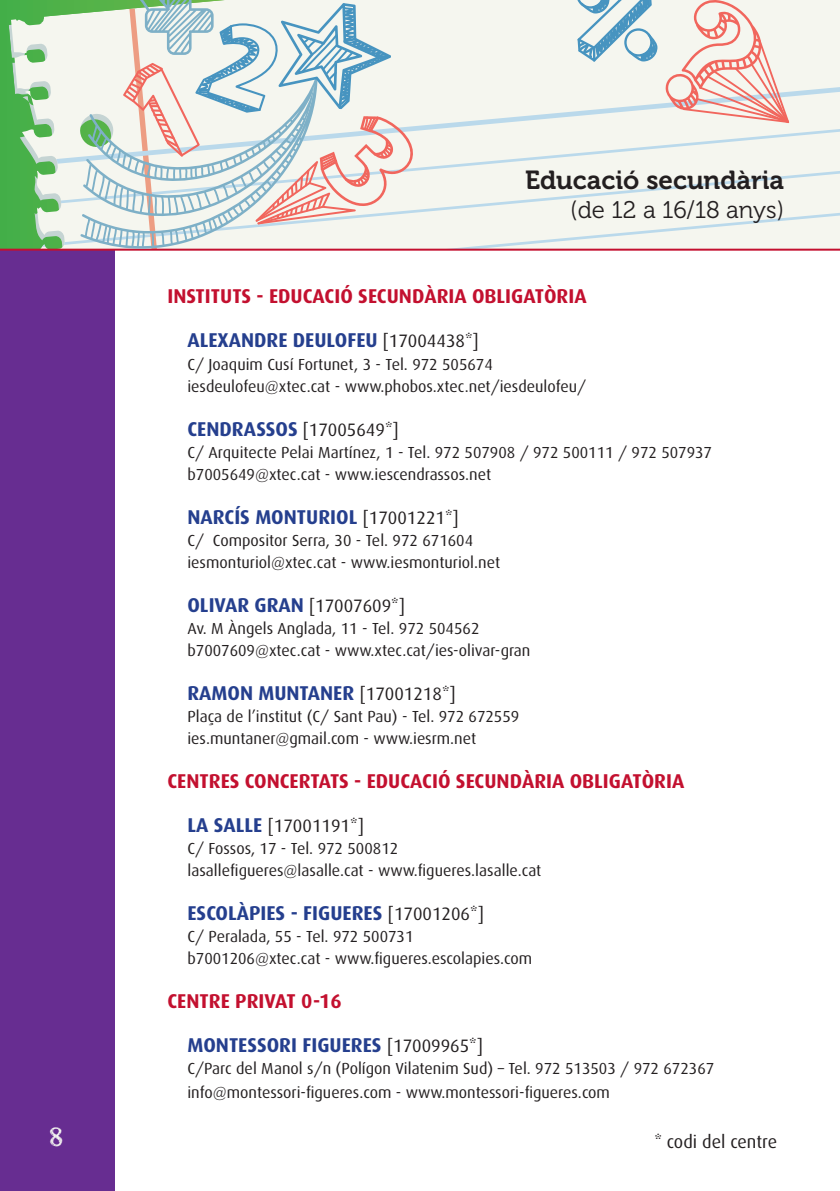
<style>
.page{position:relative;width:840px;height:1191px;background:#fff}
.page>*{position:absolute;margin:0;border:0;box-sizing:border-box;transform-origin:0 0}
.t1{font:28px "Hand TIMES";color:#f8faf3}
.t2{font:26px "Museo 700";color:#231f20}
.t3{font:24px "Museo 300";color:#231f20}
.t4{font:700 20px "Dax";color:#253f8e}
.t5{font:700 20px "Dax";color:#c3102f}
.t6{font:18px "Dax";color:#231f20}
.t7{font:16px/22px "Dax";color:#231f20}
.s1{font-weight:400;font-size:18px;color:#231f20}
.s2{font-weight:700;font-size:20px;color:#253f8e}
</style>
<div class="page">
<svg style="left:11px;top:0;width:25px;height:249px;fill:#48b049"></svg>
<div style="left:0;top:250px;width:114px;height:941px;background:#672d91"></div>
<hr style="left:0;top:249px;width:839px;height:2px;background:#c3102f">
<svg style="left:36px;top:0;width:803px;height:249px"></svg>
<h2 class="t2" style="left:524px;top:165px;width:260px">Educació secundària</h2>
<h3 class="t3" style="left:570px;top:196px;width:215px">(de 12 a 16/18 anys)</h3>
<p class="t5" style="left:167px;top:285px;width:420px">INSTITUTS - EDUCACIÓ SECUNDÀRIA OBLIGATÒRIA</p>
<p class="t4" style="left:187px;top:329px;width:293px">ALEXANDRE DEULOFEU <span class="s1">[17004438*]</span></p>
<p class="t7" style="left:187px;top:353px;width:400px">C/ Joaquim Cusí Fortunet, 3 - Tel. 972 505674 iesdeulofeu@xtec.cat - www.phobos.xtec.net/iesdeulofeu/</p>
<p class="t6" style="left:187px;top:419px;width:213px"><span class="s2">CENDRASSOS</span> [17005649*]</p>
<p class="t7" style="left:187px;top:441px;width:526px">C/ Arquitecte Pelai Martínez, 1 - Tel. 972 507908 / 972 500111 / 972 507937 b7005649@xtec.cat - www.iescendrassos.net</p>
<p class="t4" style="left:187px;top:505px;width:273px">NARCÍS MONTURIOL <span class="s1">[17001221*]</span></p>
<p class="t7" style="left:187px;top:529px;width:314px">C/ Compositor Serra, 30 - Tel. 972 671604 iesmonturiol@xtec.cat - www.iesmonturiol.net</p>
<p class="t6" style="left:187px;top:595px;width:219px"><span class="s2">OLIVAR GRAN</span> [17007609*]</p>
<p class="t7" style="left:187px;top:617px;width:344px">Av. M Àngels Anglada, 11 - Tel. 972 504562 b7007609@xtec.cat - www.xtec.cat/ies-olivar-gran</p>
<p class="t4" style="left:187px;top:681px;width:270px">RAMON MUNTANER <span class="s1">[17001218*]</span></p>
<p class="t7" style="left:187px;top:705px;width:333px">Plaça de l’institut (C/ Sant Pau) - Tel. 972 672559 ies.muntaner@gmail.com - www.iesrm.net</p>
<p class="t5" style="left:167px;top:769px;width:12px">CENTRES</p>
<p class="t5" style="left:245px;top:769px;width:12px">CONCERTATS</p>
<p class="t5" style="left:354px;top:769px;width:331px">- EDUCACIÓ SECUNDÀRIA OBLIGATÒRIA</p>
<p class="t6" style="left:187px;top:815px;width:178px"><span class="s2">LA SALLE</span> [17001191*]</p>
<p class="t7" style="left:187px;top:837px;width:355px">C/ Fossos, 17 - Tel. 972 500812 lasallefigueres@lasalle.cat - www.figueres.lasalle.cat</p>
<p class="t4" style="left:187px;top:901px;width:127px">ESCOLÀPIES - FIGUERES</p>
<p class="t6" style="left:387px;top:903px;width:97px">[17001206*]</p>
<p class="t7" style="left:187px;top:925px;width:346px">C/ Peralada, 55 - Tel. 972 500731 b7001206@xtec.cat - www.figueres.escolapies.com</p>
<p class="t5" style="left:167px;top:989px;width:176px">CENTRE PRIVAT 0-16</p>
<p class="t4" style="left:187px;top:1033px;width:297px">MONTESSORI FIGUERES <span class="s1">[17009965*]</span></p>
<p class="t7" style="left:187px;top:1056px;width:528px;line-height:24px">C/Parc del Manol s/n (Polígon Vilatenim Sud) – Tel. 972 513503 / 972 672367 info@montessori-figueres.com - www.montessori-figueres.com</p>
<h1 class="t1" style="left:49px;top:1121px;width:15px">8</h1>
<p class="t6" style="left:654px;top:1132px;width:124px">* codi del centre</p>
</div>
